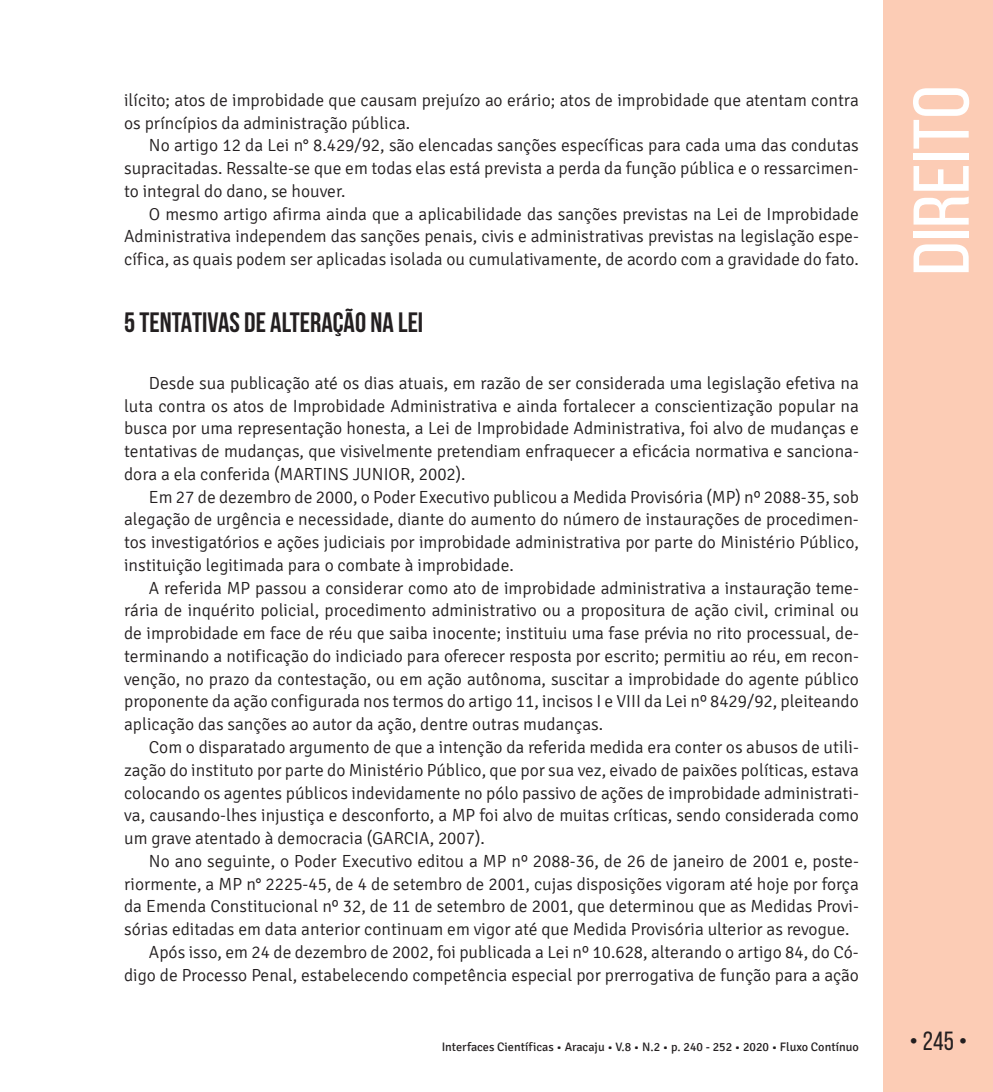
<style>
.page{position:relative;width:993px;height:1092px;background:#fff}
.page>*{position:absolute;margin:0;border:0;box-sizing:border-box;transform-origin:0 0}
.t1{font:78.75px "Bebas Neue";color:#fff;scale:1.09 1}
.t2{font:700 28px "Bebas Neue";color:#231f20}
.t3{font:26.25px "Bebas Neue";color:#231f20}
.t4{font:300 17.5px/22.8px "Signika";color:#231f20;text-align:justify}
.t5{font:12.25px "Signika";color:#231f20}
</style>
<div class="page">
<div style="left:883px;top:0;width:109px;height:1091px;background:#fcccb5"></div>
<p class="t4" style="left:124px;top:89px;width:736px">ilícito; atos de improbidade que causam prejuízo ao erário; atos de improbidade que atentam contra os príncípios da administração pública.</p>
<p class="t4" style="left:124px;top:134px;width:736px;text-indent:25px">No artigo 12 da Lei n° 8.429/92, são elencadas sanções específicas para cada uma das condutas supracitadas. Ressalte-se que em todas elas está prevista a perda da função pública e o ressarcimen&shy;to integral do dano, se houver.</p>
<p class="t4" style="left:124px;top:203px;width:736px;text-indent:25px">O mesmo artigo afirma ainda que a aplicabilidade das sanções previstas na Lei de Improbidade Administrativa independem das sanções penais, civis e administrativas previstas na legislação espe&shy;cífica, as quais podem ser aplicadas isolada ou cumulativamente, de acordo com a gravidade do fato.</p>
<h2 class="t2" style="left:124px;top:307px;width:300px">5 TENTATIVAS DE ALTERAÇÃO NA LEI</h2>
<p class="t4" style="left:124px;top:372px;width:736px;text-indent:25px">Desde sua publicação até os dias atuais, em razão de ser considerada uma legislação efetiva na luta contra os atos de Improbidade Administrativa e ainda fortalecer a conscientização popular na busca por uma representação honesta, a Lei de Improbidade Administrativa, foi alvo de mudanças e tentativas de mudanças, que visivelmente pretendiam enfraquecer a eficácia normativa e sanciona&shy;dora a ela conferida (MARTINS JUNIOR, 2002).</p>
<p class="t4" style="left:124px;top:485px;width:736px;text-indent:25px">Em 27 de dezembro de 2000, o Poder Executivo publicou a Medida Provisória (MP) nº 2088-35, sob alegação de urgência e necessidade, diante do aumento do número de instaurações de procedimen&shy;tos investigatórios e ações judiciais por improbidade administrativa por parte do Ministério Público, instituição legitimada para o combate à improbidade.</p>
<p class="t4" style="left:124px;top:576px;width:736px;text-indent:25px">A referida MP passou a considerar como ato de improbidade administrativa a instauração teme&shy;rária de inquérito policial, procedimento administrativo ou a propositura de ação civil, criminal ou de improbidade em face de réu que saiba inocente; instituiu uma fase prévia no rito processual, de&shy;terminando a notificação do indiciado para oferecer resposta por escrito; permitiu ao réu, em recon&shy;venção, no prazo da contestação, ou em ação autônoma, suscitar a improbidade do agente público proponente da ação configurada nos termos do artigo 11, incisos I e VIII da Lei nº 8429/92, pleiteando aplicação das sanções ao autor da ação, dentre outras mudanças.</p>
<p class="t4" style="left:124px;top:736px;width:736px;text-indent:25px">Com o disparatado argumento de que a intenção da referida medida era conter os abusos de utili&shy;zação do instituto por parte do Ministério Público, que por sua vez, eivado de paixões políticas, estava colocando os agentes públicos indevidamente no pólo passivo de ações de improbidade administrati&shy;va, causando-lhes injustiça e desconforto, a MP foi alvo de muitas críticas, sendo considerada como um grave atentado à democracia (GARCIA, 2007).</p>
<p class="t4" style="left:149px;top:849px;width:711px">No ano seguinte, o Poder Executivo editou a MP nº 2088-36, de 26 de janeiro de 2001 e, poste-</p>
<p class="t4" style="left:124px;top:872px;width:736px">riormente, a MP n° 2225-45, de 4 de setembro de 2001, cujas disposições vigoram até hoje por força</p>
<p class="t4" style="left:124px;top:895px;width:736px">da Emenda Constitucional nº 32, de 11 de setembro de 2001, que determinou que as Medidas Provi-</p>
<p class="t4" style="left:124px;top:918px;width:726px">sórias editadas em data anterior continuam em vigor até que Medida Provisória ulterior as revogue.</p>
<p class="t4" style="left:149px;top:940px;width:711px">Após isso, em 24 de dezembro de 2002, foi publicada a Lei nº 10.628, alterando o artigo 84, do Có-</p>
<p class="t4" style="left:124px;top:963px;width:736px">digo de Processo Penal, estabelecendo competência especial por prerrogativa de função para a ação</p>
<h1 class="t1" style="left:898px;top:275px;width:176px;rotate:-90deg">Direito</h1>
<p class="t5" style="left:441px;top:1040px;width:418px">Interfaces Científicas • Aracaju • V.8 • N.2 • p. 240 - 252 • 2020 • Fluxo Contínuo</p>
<h3 class="t3" style="left:909px;top:1026px;width:59px">• 245 •</h3>
</div>
